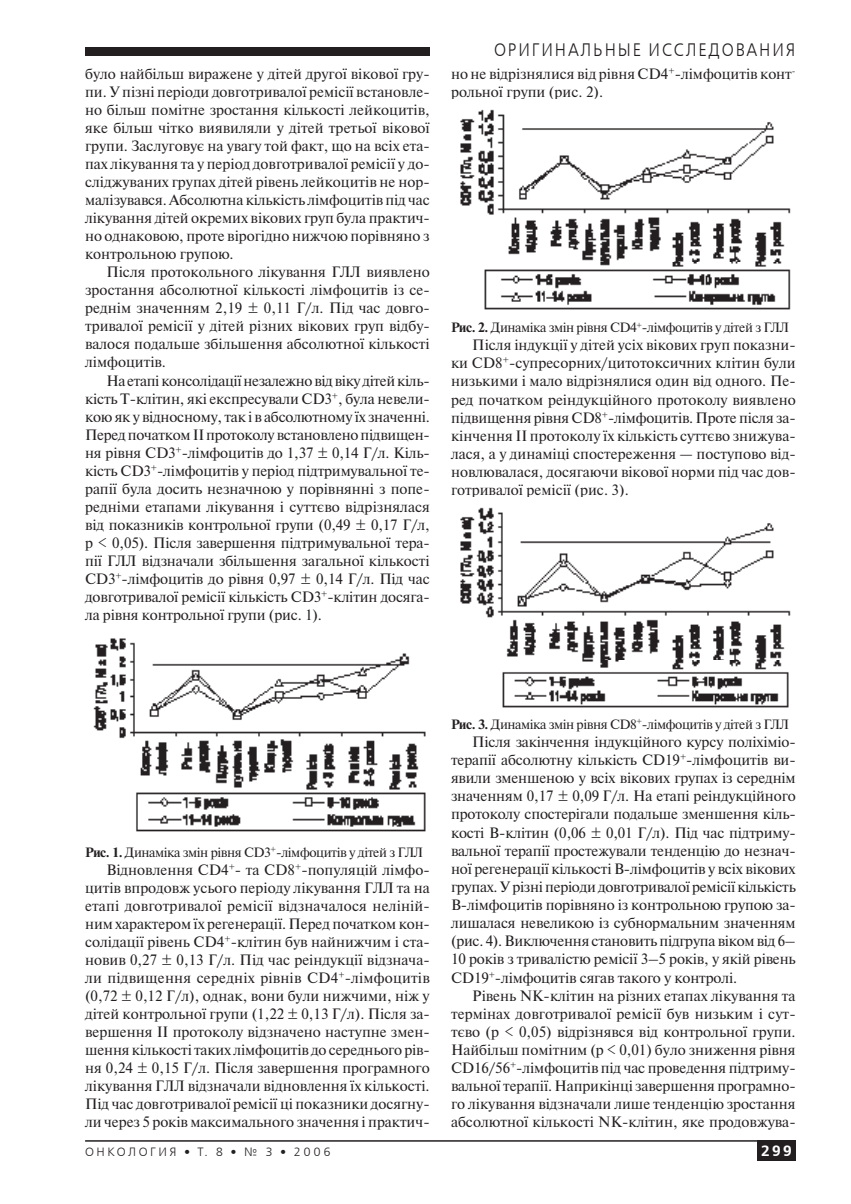
<style>
.page{position:relative;width:851px;height:1204px;background:#fff}
.page>*{position:absolute;margin:0;border:0;box-sizing:border-box;transform-origin:0 0}
.Колонтитул{font:18px "Free Set C";letter-spacing:.115em;color:#231f20;scale:.9 1}
.Текст{font:15px/18px "Newton";color:#231f20;text-align:justify}
.Колонтитул-2{font:700 15px "Free Set C";color:#fff}
.Рисунок{font:13.5px "Newton";letter-spacing:-.03em;color:#231f20}
.Колонтитул-3{font:12px "Free Set C";letter-spacing:.215em;color:#231f20}
.s1{font-weight:700}
</style>
<div class="page">
<div style="left:85px;top:47px;width:344px;height:8px;background:#231f20"></div>
<hr style="left:85px;top:1140px;width:710px;height:1px;background:#231f20">
<div style="left:757px;top:1140px;width:38px;height:20px;background:#231f20"></div>
<img style="left:93px;top:638px;width:333px;height:194px">
<img style="left:460px;top:109px;width:331px;height:201px">
<img style="left:460px;top:507px;width:331px;height:201px">
<p class="Текст" style="left:85px;top:64px;width:346px">було найбільш виражене у дітей другої вікової гру&shy;пи. У пізні періоди довготривалої ремісії встановле&shy;но більш помітне зростання кількості лейкоцитів, яке більш чітко виявиляли у дітей третьої вікової групи. Заслуговує на увагу той факт, що на всіх ета&shy;пах лікування та у період довготривалої ремісії у до&shy;сліджуваних групах дітей рівень лейкоцитів не нор&shy;малізувався. Абсолютна кількість лімфоцитів під час лікування дітей окремих вікових груп була практич&shy;но однаковою, проте вірогідно нижчою порівняно з контрольною групою.</p>
<p class="Текст" style="left:85px;top:262px;width:346px;text-indent:21px">Після протокольного лікування ГЛЛ виявлено зростання абсолютної кількості лімфоцитів із се&shy;реднім значенням 2,19 ± 0,11 Г/л. Під час довго&shy;тривалої ремісії у дітей різних вікових груп відбу&shy;валося подальше збільшення абсолютної кількості лімфоцитів.</p>
<p class="Текст" style="left:85px;top:371px;width:346px;text-indent:21px">На етапі консолідації незалежно від віку дітей кіль&shy;кість Т-клітин, які експресували СD3<sup>+</sup>, була невели&shy;кою як у відносному, так і в абсолютному їх значенні.<br>Перед початком ІІ протоколу встановлено підвищен&shy;ня рівня СD3<sup>+</sup>-лімфоцитів до 1,37 ± 0,14 Г/л. Кіль&shy;кість СD3<sup>+</sup>-лімфоцитів у період підтримувальної те&shy;рапії була досить незначною у порівнянні з попе&shy;редніми етапами лікування і суттєво відрізнялася від показників контрольної групи (0,49 ± 0,17 Г/л, р &lt; 0,05). Після завершення підтримувальної тера&shy;пії ГЛЛ відзначали збільшення загальної кількості СD3<sup>+</sup>-лімфоцитів до рівня 0,97 ± 0,14 Г/л. Під час довго-тривалої ремісії кількість СD3<sup>+</sup>-клітин досяга&shy;ла рівня контрольної групи (рис. 1).</p>
<p class="Колонтитул" style="left:494px;top:40px;width:336px">ОРИГИНАЛЬНЫЕ ИССЛЕДОВАНИЯ</p>
<p class="Текст" style="left:451px;top:64px;width:346px">но не відрізнялися від рівня СD4<sup>+</sup>-лімфоцитів конт&shy;рольної групи (рис. 2).</p>
<p class="Рисунок" style="left:451px;top:317px;width:340px"><span class="s1">Рис. 2.</span> Динаміка змін рівня CD4<sup>+</sup>-лімфоцитів у дітей з ГЛЛ</p>
<p class="Текст" style="left:451px;top:335px;width:346px;text-indent:21px">Після індукції у дітей усіх вікових груп показни&shy;ки СD8<sup>+</sup>-супресорних/цитотоксичних клітин були низькими і мало відрізнялися один від одного. Пе&shy;ред початком реіндукційного протоколу виявлено підвищення рівня СD8<sup>+</sup>-лімфоцитів. Проте після за&shy;кінчення ІІ протоколу їх кількість суттєво знижува&shy;лася, а у динаміці спостереження — поступово від&shy;новлювалася, досягаючи вікової норми під час дов&shy;готривалої ремісії (рис. 3).</p>
<p class="Рисунок" style="left:85px;top:842px;width:340px"><span class="s1">Рис. 1.</span> Динаміка змін рівня CD3<sup>+</sup>-лімфоцитів у дітей з ГЛЛ</p>
<p class="Текст" style="left:85px;top:860px;width:346px;text-indent:21px">Відновлення СD4<sup>+</sup>- та СD8<sup>+</sup>-популяцій лімфо&shy;цитів впродовж усього періоду лікування ГЛЛ та на етапі довготривалої ремісії відзначалося неліній&shy;ним характером їх регенерації. Перед початком кон&shy;солідації рівень СD4<sup>+</sup>-клітин був найнижчим і ста&shy;новив 0,27 ± 0,13 Г/л. Під час реіндукції відзнача&shy;ли підвищення середніх рівнів СD4<sup>+</sup>-лімфоцитів (0,72 ± 0,12 Г/л), однак, вони були нижчими, ніж у дітей контрольної групи (1,22 ± 0,13 Г/л). Після за&shy;вершення ІІ протоколу відзначено наступне змен&shy;шення кількості таких лімфоцитів до середнього рів&shy;ня 0,24 ± 0,15 Г/л. Після завершення програмного лікування ГЛЛ відзначали відновлення їх кількості.<br>Під час довготривалої ремісії ці показники досягну&shy;ли через 5 років максимального значення і практич-</p>
<p class="Рисунок" style="left:451px;top:714px;width:340px"><span class="s1">Рис. 3.</span> Динаміка змін рівня CD8<sup>+</sup>-лімфоцитів у дітей з ГЛЛ</p>
<p class="Текст" style="left:451px;top:732px;width:346px;text-indent:21px">Після закінчення індукційного курсу поліхіміо&shy;терапії абсолютну кількість CD19<sup>+</sup>-лімфоцитів ви&shy;явили зменшеною у всіх вікових групах із середнім значенням 0,17 ± 0,09 Г/л. На етапі реіндукційного протоколу спостерігали подальше зменшення кіль&shy;кості В-клітин (0,06 ± 0,01 Г/л). Під час підтриму&shy;вальної терапії простежували тенденцію до незнач&shy;ної регенерації кількості В-лімфоцитів у всіх вікових групах. У різні періоди довготривалої ремісії кількість В-лімфоцитів порівняно із контрольною групою за&shy;лишалася невеликою із субнормальним значенням (рис. 4). Виключення становить підгрупа віком від 6– 10 років з тривалістю ремісії 3–5 років, у якій рівень CD19<sup>+</sup>-лімфоцитів сягав такого у контролі.</p>
<p class="Текст" style="left:451px;top:985px;width:346px;text-indent:21px">Рівень NK-клітин на різних етапах лікування та термінах довготривалої ремісії був низьким і сут&shy;тєво (р &lt; 0,05) відрізнявся від контрольної групи.<br>Найбільш помітним (р &lt; 0,01) було зниження рівня CD16/56<sup>+</sup>-лімфоцитів під час проведення підтриму&shy;вальної терапії. Наприкінці завершення програмно&shy;го лікування відзначали лише тенденцію зростання абсолютної кількості NK-клітин, яке продовжува-</p>
<p class="Колонтитул-3" style="left:85px;top:1144px;width:247px">ОНКОЛОГИЯ <span class="s1">•</span> Т. 8 <span class="s1">•</span> № 3 <span class="s1">•</span> 2006</p>
<p class="Колонтитул-2" style="left:760px;top:1141px;width:33px">299</p>
</div>
